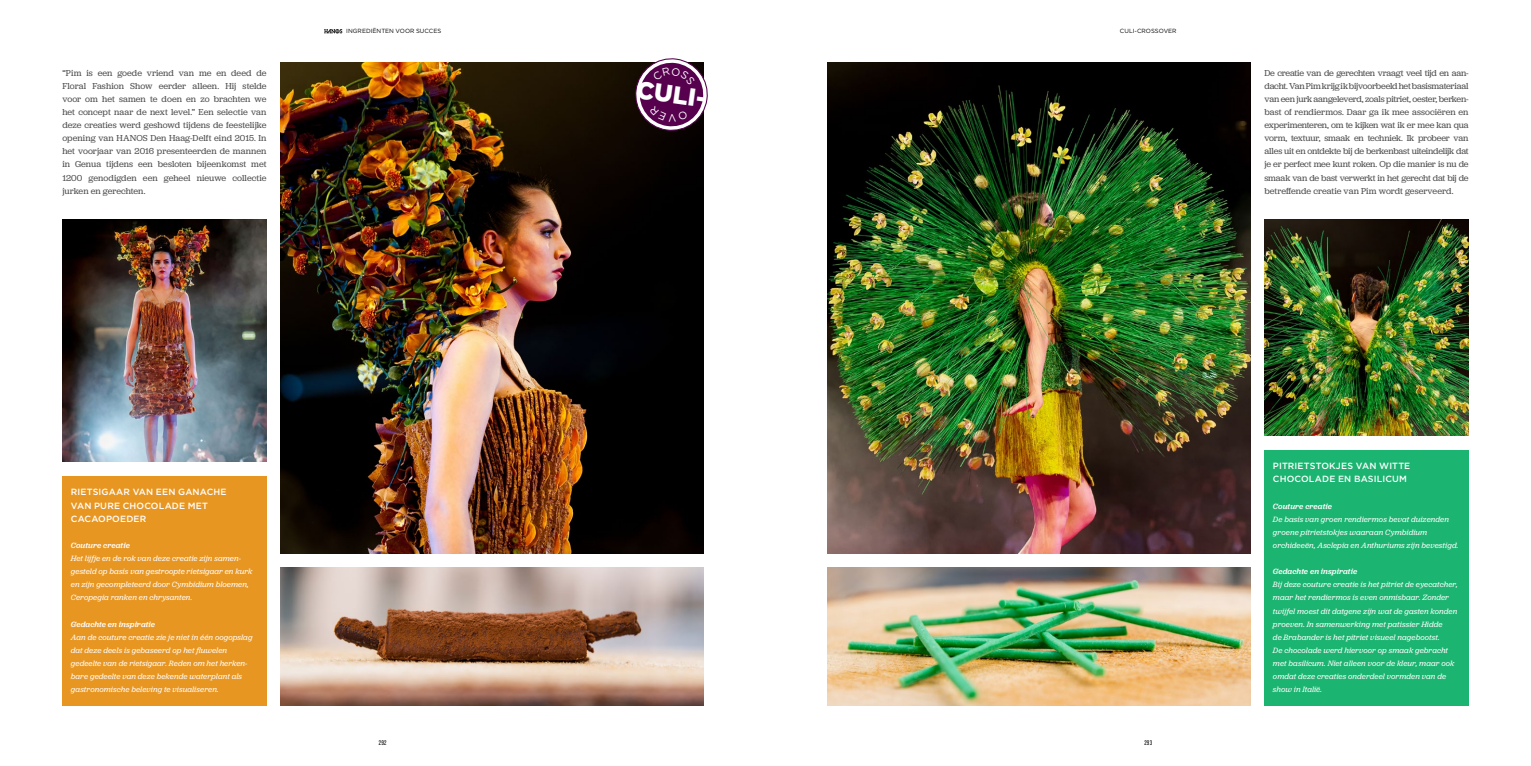
<style>
.page{position:relative;width:1531px;height:766px;background:#fff}
.page>*{position:absolute;margin:0;border:0;box-sizing:border-box;transform-origin:0 0}
.t1{font:900 24.6px "Gotham";color:#fff}
.t2{font:9px/13.1px "Jubilat";color:#4d4d4f;text-align:justify}
.t3{font:500 9px/13.1px "Gotham";letter-spacing:.015em;color:#fff}
.t4{font:italic 8px/13.1px "Jubilat";letter-spacing:.01em;color:#fff}
.t5{font:italic 500 8px "Jubilat";letter-spacing:.01em;color:#fff}
.t6{font:7px "Knockout HTF28 Junior Featherwt";letter-spacing:.025em;color:#000}
.t7{font:6px "Gotham";letter-spacing:.005em;color:#000}
</style>
<div class="page">
<svg style="left:324px;top:29px;width:18px;height:4px"></svg>
<img style="left:281px;top:567px;width:422px;height:138px">
<img style="left:828px;top:567px;width:422px;height:138px">
<img style="left:281px;top:62px;width:422px;height:491px">
<img style="left:828px;top:62px;width:422px;height:491px">
<img style="left:62px;top:220px;width:204px;height:241px">
<img style="left:1264px;top:220px;width:204px;height:215px">
<div style="left:62px;top:476px;width:204px;height:229px;background:#e89622"></div>
<div style="left:1264px;top:449px;width:204px;height:256px;background:#1bb470"></div>
<svg style="left:632px;top:58px;width:76px;height:75px"></svg>
<p class="t7" style="left:346px;top:28px;width:97px">INGREDIËNTEN VOOR SUCCES</p>
<p class="t7" style="left:1120px;top:28px;width:58px">CULI-CROSSOVER</p>
<p class="t2" style="left:62px;top:66px;width:206px">“Pim is een goede vriend van me en deed de Floral Fashion Show eerder alleen. Hij stelde voor om het samen te doen en zo brachten we het concept naar de next level.” Een selectie van deze creaties werd geshowd tijdens de feestelijke opening van HANOS Den Haag-Delft eind 2015. In het voorjaar van 2016 presenteerden de mannen in Genua tijdens een besloten bijeenkomst met 1200 genodigden een geheel nieuwe collectie jurken en gerechten.</p>
<p class="t2" style="left:1264px;top:66px;width:206px">De creatie van de gerechten vraagt veel tijd en aan&shy;dacht. Van Pim krijg ik bijvoorbeeld het basismateriaal van een jurk aangeleverd, zoals pitriet, oester, berken&shy;bast of rendiermos. Daar ga ik mee associëren en experimenteren, om te kijken wat ik er mee kan qua vorm, textuur, smaak en techniek. Ik probeer van alles uit en ontdekte bij de berkenbast uiteindelijk dat je er perfect mee kunt roken. Op die manier is nu de smaak van de bast verwerkt in het gerecht dat bij de betreffende creatie van Pim wordt geserveerd.</p>
<h1 class="t1" style="left:638px;top:75px;width:74px;rotate:8deg">CULI-</h1>
<p class="t3" style="left:71px;top:485px;width:14px">RIETSIGAAR</p>
<p class="t3" style="left:133px;top:485px;width:8px">VAN</p>
<p class="t3" style="left:156px;top:485px;width:7px">EEN</p>
<p class="t3" style="left:178px;top:485px;width:8px">GANACHE</p>
<p class="t3" style="left:71px;top:498px;width:8px">VAN</p>
<p class="t3" style="left:94px;top:498px;width:8px">PURE</p>
<p class="t3" style="left:123px;top:498px;width:8px">CHOCOLADE</p>
<p class="t3" style="left:188px;top:498px;width:8px">MET</p>
<p class="t3" style="left:71px;top:511px;width:8px">CACAOPOEDER</p>
<p class="t5" style="left:71px;top:540px;width:61px">Couture creatie</p>
<p class="t4" style="left:71px;top:551px;width:183px">Het lijfje en de rok van deze creatie zijn samen&shy;gesteld op basis van gestroopte rietsigaar en kurk en zijn gecompleteerd door Cymbidium bloemen, Ceropegia ranken en chrysanten.</p>
<p class="t5" style="left:71px;top:618px;width:86px">Gedachte en inspiratie</p>
<p class="t4" style="left:71px;top:630px;width:183px">Aan de couture creatie zie je niet in één oogopslag dat deze deels is gebaseerd op het fluwelen gedeelte van de rietsigaar. Reden om het herken&shy;bare gedeelte van deze bekende waterplant als gastronomische beleving te visualiseren.</p>
<p class="t6" style="left:379px;top:738px;width:9px">292</p>
<p class="t6" style="left:1144px;top:738px;width:9px">293</p>
<p class="t3" style="left:1273px;top:459px;width:139px">PITRIETSTOKJES VAN WITTE<br>CHOCOLADE EN BASILICUM</p>
<p class="t5" style="left:1273px;top:500px;width:61px">Couture creatie</p>
<p class="t4" style="left:1273px;top:512px;width:187px">De basis van groen rendiermos bevat duizenden groene pitrietstokjes waaraan Cymbidium orchideeën, Asclepia en Anthuriums zijn bevestigd.</p>
<p class="t5" style="left:1273px;top:566px;width:86px">Gedachte en inspiratie</p>
<p class="t4" style="left:1273px;top:577px;width:186px">Bij deze couture creatie is het pitriet de eyecatcher, maar het rendiermos is even onmisbaar. Zonder twijfel moest dit datgene zijn wat de gasten konden proeven. In samenwerking met patissier Hidde<br>de Brabander is het pitriet visueel nagebootst.<br>De chocolade werd hiervoor op smaak gebracht met basilicum. Niet alleen voor de kleur, maar ook omdat deze creaties onderdeel vormden van de show in Italië.</p>
</div>
